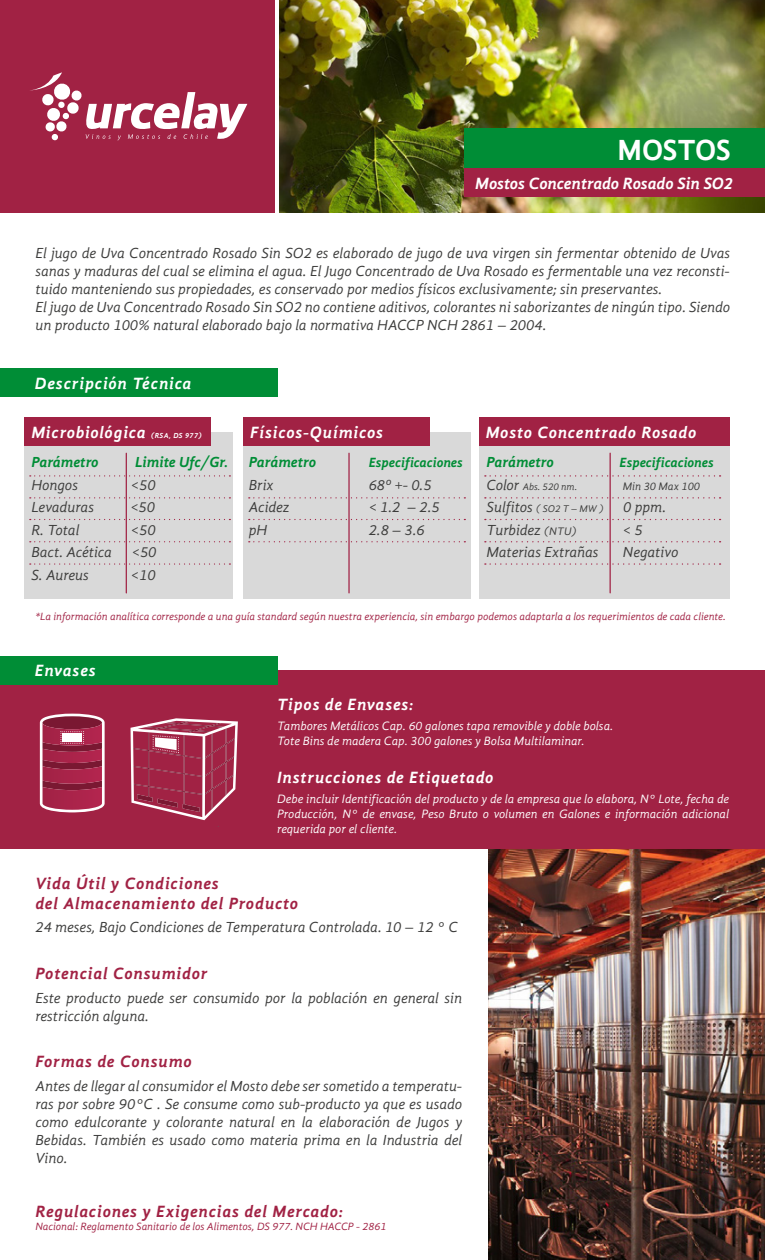
<style>
.page{position:relative;width:765px;height:1260px;background:#fff}
.page>*{position:absolute;margin:0;border:0;box-sizing:border-box;transform-origin:0 0}
.t1{font:700 30px "Gandhi Sans";letter-spacing:-.01em;color:#fff}
.t2{font:italic 700 16.88px "Gandhi Sans";letter-spacing:.04em;color:#fff}
.t3{font:italic 700 16.88px/20.1px "Gandhi Sans";letter-spacing:.04em;color:#a12244}
.t4{font:italic 700 16.88px "Gandhi Sans";color:#fff}
.t5{font:italic 15px/18px "Gandhi Sans";color:#3c3c3b}
.t6{font:italic 700 15px "Gandhi Sans";color:#008d36}
.t7{font:italic 700 13.75px "Gandhi Sans";color:#008d36}
.t8{font:italic 12.5px/15px "Gandhi Sans";color:#fff}
.t9{font:italic 11.25px "Gandhi Sans";color:#3c3c3b}
.t10{font:italic 10.88px "Gandhi Sans";color:#a12244}
.t11{font:italic 10px "Gandhi Sans";color:#3c3c3b}
.t12{font:italic 700 7.5px "Gandhi Sans";letter-spacing:.05em;color:#fff}
.s1{font-size:15px}
.s2{font-size:11.25px}
</style>
<div class="page">
<img style="left:279px;top:0;width:486px;height:213px">
<div style="left:0;top:0;width:276px;height:213px;background:#a12244"></div>
<div style="left:24px;top:432px;width:209px;height:166px;background:#d9d9d9"></div>
<div style="left:24px;top:418px;width:187px;height:28px;background:#a12244"></div>
<svg style="left:30px;top:541px;width:200px;height:1px"></svg>
<svg style="left:30px;top:563px;width:200px;height:2px"></svg>
<svg style="left:30px;top:519px;width:200px;height:1px"></svg>
<svg style="left:30px;top:497px;width:200px;height:1px"></svg>
<svg style="left:30px;top:475px;width:200px;height:2px"></svg>
<div style="left:243px;top:432px;width:227px;height:166px;background:#d9d9d9"></div>
<div style="left:243px;top:418px;width:187px;height:28px;background:#a12244"></div>
<svg style="left:249px;top:541px;width:216px;height:1px"></svg>
<svg style="left:249px;top:519px;width:216px;height:1px"></svg>
<svg style="left:249px;top:497px;width:216px;height:1px"></svg>
<hr style="left:348px;top:453px;width:2px;height:140px;background:#a12244">
<hr style="left:126px;top:453px;width:1px;height:140px;background:#a12244">
<div style="left:479px;top:432px;width:251px;height:166px;background:#d9d9d9"></div>
<div style="left:479px;top:418px;width:251px;height:28px;background:#a12244"></div>
<svg style="left:485px;top:541px;width:236px;height:1px"></svg>
<svg style="left:485px;top:563px;width:236px;height:2px"></svg>
<svg style="left:485px;top:519px;width:236px;height:1px"></svg>
<svg style="left:485px;top:497px;width:236px;height:2px"></svg>
<svg style="left:485px;top:475px;width:236px;height:2px"></svg>
<div style="left:0;top:670px;width:765px;height:179px;background:#a12244"></div>
<div style="left:0;top:656px;width:277px;height:28px;background:#008d36"></div>
<div style="left:464px;top:128px;width:301px;height:68px;background:#008d36"></div>
<div style="left:464px;top:168px;width:301px;height:28px;background:#a12244"></div>
<img style="left:488px;top:849px;width:277px;height:411px">
<svg style="left:40px;top:714px;width:65px;height:98px"></svg>
<div style="left:63px;top:733px;width:19px;height:9px;background:#fff"></div>
<svg style="left:131px;top:718px;width:107px;height:102px"></svg>
<hr style="left:610px;top:453px;width:1px;height:140px;background:#a12244">
<div style="left:0;top:369px;width:277px;height:28px;background:#008d36"></div>
<svg style="left:30px;top:72px;width:217px;height:69px"></svg>
<h1 class="t1" style="left:617px;top:132px;width:115px">MOSTOS</h1>
<p class="t4" style="left:475px;top:173px;width:260px">Mostos Concentrado Rosado Sin SO2</p>
<p class="t5" style="left:35px;top:244px;width:696px">El jugo de Uva Concentrado Rosado Sin SO2 es elaborado de jugo de uva virgen sin fermentar obtenido de Uvas sanas y maduras del cual se elimina el agua. El Jugo Concentrado de Uva Rosado es fermentable una vez reconsti&shy;tuido manteniendo sus propiedades, es conservado por medios físicos exclusivamente; sin preservantes.<br>El jugo de Uva Concentrado Rosado Sin SO2 no contiene aditivos, colorantes ni saborizantes de ningún tipo. Siendo un producto 100% natural elaborado bajo la normativa HACCP NCH 2861 – 2004.</p>
<p class="t2" style="left:35px;top:374px;width:158px">Descripción Técnica</p>
<p class="t2" style="left:31px;top:422px;width:116px">Microbiológica</p>
<p class="t12" style="left:151px;top:431px;width:52px">(RSA, DS 977)</p>
<p class="t6" style="left:31px;top:454px;width:69px">Parámetro</p>
<p class="t6" style="left:135px;top:454px;width:95px">Limite Ufc/Gr.</p>
<p class="t5" style="left:31px;top:476px;width:48px">Hongos</p>
<p class="t5" style="left:131px;top:476px;width:26px">&lt;50</p>
<p class="t5" style="left:31px;top:498px;width:64px">Levaduras</p>
<p class="t5" style="left:130px;top:498px;width:26px">&lt;50</p>
<p class="t5" style="left:31px;top:521px;width:50px">R. Total</p>
<p class="t5" style="left:131px;top:521px;width:26px">&lt;50</p>
<p class="t5" style="left:31px;top:543px;width:82px">Bact. Acética</p>
<p class="t5" style="left:132px;top:543px;width:26px">&lt;50</p>
<p class="t5" style="left:31px;top:566px;width:59px">S. Aureus</p>
<p class="t5" style="left:131px;top:566px;width:26px">&lt;10</p>
<p class="t2" style="left:250px;top:422px;width:134px">Físicos-Químicos</p>
<p class="t6" style="left:249px;top:454px;width:69px">Parámetro</p>
<p class="t7" style="left:369px;top:455px;width:96px">Especificaciones</p>
<p class="t5" style="left:249px;top:476px;width:26px">Brix</p>
<p class="t5" style="left:369px;top:476px;width:64px">68º +- 0.5</p>
<p class="t5" style="left:249px;top:498px;width:42px">Acidez</p>
<p class="t5" style="left:369px;top:498px;width:72px">&lt; 1.2 – 2.5</p>
<p class="t5" style="left:249px;top:521px;width:20px">pH</p>
<p class="t5" style="left:369px;top:521px;width:58px">2.8 – 3.6</p>
<p class="t2" style="left:486px;top:422px;width:212px">Mosto Concentrado Rosado</p>
<p class="t6" style="left:486px;top:454px;width:69px">Parámetro</p>
<p class="t7" style="left:620px;top:455px;width:96px">Especificaciones</p>
<p class="t11" style="left:486px;top:481px;width:93px"><span class="s1">Color</span> Abs. 520 nm.</p>
<p class="t9" style="left:623px;top:480px;width:79px">Min 30 Max 100</p>
<p class="t11" style="left:486px;top:503px;width:119px"><span class="s1">Sulfitos</span> ( SO2 T – MW )</p>
<p class="t5" style="left:623px;top:498px;width:45px">0 ppm.</p>
<p class="t5" style="left:486px;top:521px;width:92px">Turbidez <span class="s2">(NTU)</span></p>
<p class="t5" style="left:623px;top:521px;width:21px">&lt; 5</p>
<p class="t5" style="left:486px;top:543px;width:114px">Materias Extrañas</p>
<p class="t5" style="left:623px;top:543px;width:57px">Negativo</p>
<p class="t10" style="left:35px;top:610px;width:692px">*La información analítica corresponde a una guía standard según nuestra experiencia, sin embargo podemos adaptarla a los requerimientos de cada cliente.</p>
<p class="t2" style="left:35px;top:661px;width:62px">Envases</p>
<p class="t2" style="left:277px;top:695px;width:138px">Tipos de Envases:</p>
<p class="t8" style="left:277px;top:719px;width:338px">Tambores Metálicos Cap. 60 galones tapa removible y doble bolsa.<br>Tote Bins de madera Cap. 300 galones y Bolsa Multilaminar.</p>
<p class="t2" style="left:277px;top:767px;width:218px">Instrucciones de Etiquetado</p>
<p class="t8" style="left:277px;top:792px;width:454px;text-align:justify">Debe incluir Identificación del producto y de la empresa que lo elabora, N° Lote, fecha de Producción, N° de envase, Peso Bruto o volumen en Galones e información adicional requerida por el cliente.</p>
<p class="t3" style="left:35px;top:873px;width:264px">Vida Útil y Condiciones<br>del Almacenamiento del Producto</p>
<p class="t5" style="left:35px;top:918px;width:424px">24 meses, Bajo Condiciones de Temperatura Controlada. 10 – 12 ° C</p>
<p class="t3" style="left:35px;top:963px;width:174px">Potencial Consumidor</p>
<p class="t5" style="left:35px;top:989px;width:428px">Este producto puede ser consumido por la población en general sin restricción alguna.</p>
<p class="t3" style="left:35px;top:1051px;width:158px">Formas de Consumo</p>
<p class="t5" style="left:35px;top:1077px;width:428px;text-align:justify">Antes de llegar al consumidor el Mosto debe ser sometido a temperatu&shy;ras por sobre 90°C . Se consume como sub-producto ya que es usado como edulcorante y colorante natural en la elaboración de Jugos y Bebidas. También es usado como materia prima en la Industria del Vino.</p>
<p class="t3" style="left:35px;top:1201px;width:309px">Regulaciones y Exigencias del Mercado:</p>
<p class="t10" style="left:35px;top:1220px;width:352px">Nacional: Reglamento Sanitario de los Alimentos, DS 977. NCH HACCP - 2861</p>
</div>
